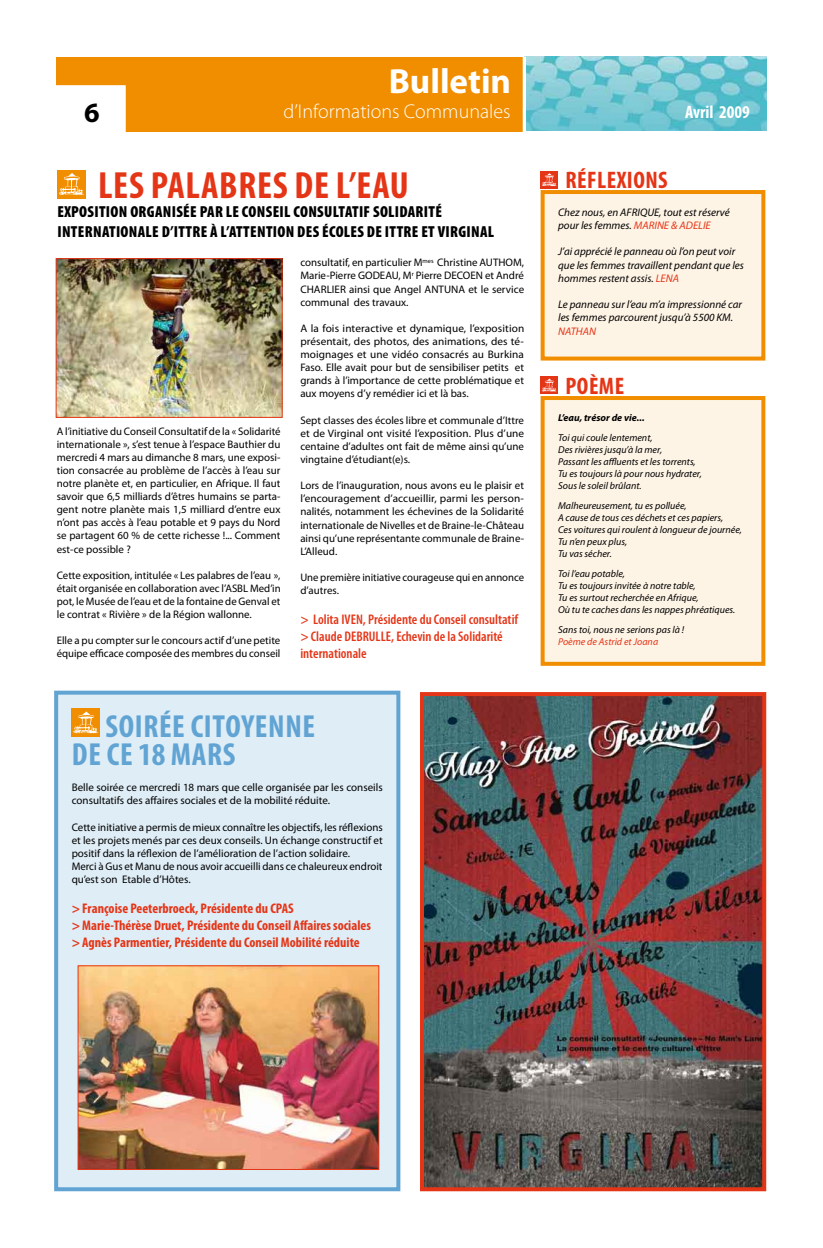
<style>
.page{position:relative;width:823px;height:1248px;background:#fff}
.page>*{position:absolute;margin:0;border:0;box-sizing:border-box;transform-origin:0 0}
.t1{font:700 condensed 38px "Myriad Pro";letter-spacing:.025em;color:#e53517}
.t2{font:700 35px "Myriad Pro";color:#fff}
.t3{font:700 condensed 32px/28px "Myriad Pro";letter-spacing:.02em;color:#61a4d3}
.t4{font:700 condensed 24px "Myriad Pro";letter-spacing:.02em;color:#e53517}
.t5{font:300 20px "Myriad Pro";color:#fff}
.t6{font:700 condensed 18px "Myriad Pro";color:#fff}
.t7{font:900 condensed 16px/19.2px "Myriad Pro";letter-spacing:.02em;color:#000}
.t8{font:700 condensed 14px/16.8px "Myriad Pro";color:#e53517}
.t9{font:600 condensed 14px/16.8px "Myriad Pro";color:#e53517}
.t10{font:11px/13.2px "Myriad Pro";color:#000}
.t11{font:italic 11px/13.2px "Myriad Pro";color:#000}
.t12{font:italic 11px "Myriad Pro";color:#e53517}
.t13{font:10.9px/13.1px "Myriad Pro";color:#000;text-align:justify}
.t14{font:italic 10px/12px "Myriad Pro";color:#000}
.t15{font:italic 700 10px "Myriad Pro";color:#000}
.t16{font:italic 10px "Myriad Pro";color:#e53517}
.s1{color:#e53517}
</style>
<div class="page">
<div style="left:57px;top:57px;width:477px;height:74px;background:#f18e00"></div>
<img style="left:525px;top:57px;width:240px;height:74px">
<hr style="left:522px;top:57px;width:3px;height:75px;background:#fff">
<div style="left:56px;top:86px;width:69px;height:46px;background:#fff"></div>
<div style="left:56px;top:85px;width:70px;height:47px;border:2px solid #fff"></div>
<div style="left:57px;top:170px;width:29px;height:28px;background:#f18e00"></div>
<svg style="left:59px;top:173px;width:25px;height:22px"></svg>
<img style="left:58px;top:260px;width:222px;height:156px">
<div style="left:56px;top:258px;width:226px;height:160px;border:1px solid #e53517"></div>
<div style="left:56px;top:692px;width:342px;height:497px;background:#dfedf6"></div>
<div style="left:72px;top:708px;width:28px;height:28px;background:#f18e00"></div>
<svg style="left:73px;top:711px;width:25px;height:22px"></svg>
<div style="left:54px;top:690px;width:346px;height:501px;border:4px solid #61a4d3"></div>
<img style="left:79px;top:967px;width:298px;height:200px">
<div style="left:77px;top:965px;width:302px;height:204px;border:1px solid #e53517"></div>
<img style="left:425px;top:697px;width:335px;height:489px">
<div style="left:420px;top:692px;width:345px;height:499px;border:4px solid #e53517"></div>
<div style="left:542px;top:398px;width:221px;height:265px;background:#fef4e6"></div>
<div style="left:540px;top:396px;width:225px;height:269px;border:4px solid #f18e00"></div>
<div style="left:540px;top:376px;width:17px;height:17px;background:#e53517"></div>
<svg style="left:541px;top:378px;width:15px;height:14px"></svg>
<div style="left:542px;top:192px;width:221px;height:166px;background:#fef4e6"></div>
<div style="left:540px;top:190px;width:225px;height:170px;border:4px solid #f18e00"></div>
<div style="left:540px;top:171px;width:17px;height:17px;background:#e53517"></div>
<svg style="left:541px;top:173px;width:15px;height:13px"></svg>
<h2 class="t2" style="left:388px;top:58px;width:124px">Bulletin</h2>
<h3 class="t5" style="left:283px;top:100px;width:228px">d’Informations Communales</h3>
<h1 class="t1" style="left:98px;top:162px;width:122px">Les palabre</h1>
<h1 class="t1" style="left:273px;top:162px;width:137px">s de l’eau</h1>
<h3 class="t7" style="left:57px;top:202px;width:438px">EXPOSITION ORGANISÉE PAR LE CONSEIL CONSULTATIF SOLIDARITÉ<br>INTERNATIONALE D’ITTRE À L’ATTENTION DES ÉCOLES DE ITTRE ET VIRGINAL</h3>
<p class="t13" style="left:57px;top:424px;width:225px">A l’initiative du Conseil Consultatif de la « Solidarité internationale », s’est tenue à l’espace Bauthier du mercredi 4 mars au dimanche 8 mars, une exposi&shy;tion consacrée au problème de l’accès à l’eau sur notre planète et, en particulier, en Afrique. Il faut savoir que 6,5 milliards d’êtres humains se parta&shy;gent notre planète mais 1,5 milliard d’entre eux n’ont pas accès à l’eau potable et 9 pays du Nord se partagent 60 % de cette richesse !... Comment est-ce possible ?</p>
<p class="t13" style="left:57px;top:568px;width:225px">Cette exposition, intitulée « Les palabres de l’eau », était organisée en collaboration avec l’ASBL Med’in pot, le Musée de l’eau et de la fontaine de Genval et le contrat « Rivière » de la Région wallonne.</p>
<p class="t13" style="left:57px;top:634px;width:225px">Elle a pu compter sur le concours actif d’une petite équipe efficace composée des membres du conseil</p>
<p class="t13" style="left:300px;top:256px;width:225px">consultatif, en particulier M<sup>mes</sup> Christine AUTHOM, Marie-Pierre GODEAU, M<sup>r</sup> Pierre DECOEN et André CHARLIER ainsi que Angel ANTUNA et le service communal des travaux.</p>
<p class="t13" style="left:300px;top:321px;width:225px">A la fois interactive et dynamique, l’exposition présentait, des photos, des animations, des té&shy;moignages et une vidéo consacrés au Burkina Faso. Elle avait pour but de sensibiliser petits et grands à l’importance de cette problématique et aux moyens d’y remédier ici et là bas.</p>
<p class="t13" style="left:300px;top:413px;width:225px">Sept classes des écoles libre et communale d’Ittre et de Virginal ont visité l’exposition. Plus d’une centaine d’adultes ont fait de même ainsi qu’une vingtaine d’étudiant(e)s.</p>
<p class="t13" style="left:300px;top:479px;width:225px">Lors de l’inauguration, nous avons eu le plaisir et l’encouragement d’accueillir, parmi les person&shy;nalités, notamment les échevines de la Solidarité internationale de Nivelles et de Braine-le-Château ainsi qu’une représentante communale de Braine-L’Alleud.</p>
<p class="t13" style="left:300px;top:570px;width:225px">Une première initiative courageuse qui en annonce d’autres.</p>
<p class="t9" style="left:300px;top:610px;width:219px">&gt; Lolita IVEN, Présidente du Conseil consultatif &gt; Claude DEBRULLE, Echevin de la Solidarité internationale</p>
<h3 class="t3" style="left:72px;top:711px;width:199px;text-indent:33px">Soirée Citoyenne dece 18 mars</h3>
<p class="t10" style="left:72px;top:780px;width:312px">Belle soirée ce mercredi 18 mars que celle organisée par les conseils consultatifs des affaires sociales et de la mobilité réduite.</p>
<p class="t10" style="left:72px;top:820px;width:312px">Cette initiative a permis de mieux connaître les objectifs, les réflexions et les projets menés par ces deux conseils. Un échange constructif et positif dans la réflexion de l’amélioration de l’action solidaire.<br>Merci à Gus et Manu de nous avoir accueilli dans ce chaleureux endroit qu’est son Etable d’Hôtes.</p>
<p class="t8" style="left:72px;top:900px;width:300px">&gt; Françoise Peeterbroeck, Présidente du CPAS<br>&gt; Marie-Thérèse Druet, Présidente du Conseil Affaires sociales &gt; Agnès Parmentier, Présidente du Conseil Mobilité réduite</p>
<h3 class="t6" style="left:684px;top:101px;width:66px">Avril 2009</h3>
<h3 class="t4" style="left:565px;top:165px;width:104px">réflexions</h3>
<p class="t11" style="left:558px;top:205px;width:173px">Chez nous, en AFRIQUE, tout est réservé pour les femmes. <span class="s1">MARINE &amp; ADELIE</span></p>
<p class="t11" style="left:558px;top:245px;width:187px">J’ai apprécié le panneau où l’on peut voir que les femmes travaillent pendant que les hommes restent assis. <span class="s1">LENA</span></p>
<p class="t11" style="left:558px;top:298px;width:185px">Le panneau sur l’eau m’a impressionné car les femmes parcourent jusqu’à 5500 KM.</p>
<p class="t12" style="left:558px;top:324px;width:39px">NATHAN</p>
<h3 class="t4" style="left:565px;top:370px;width:47px">Poème</h3>
<p class="t15" style="left:558px;top:411px;width:88px">L’eau, trésor de vie...</p>
<p class="t14" style="left:558px;top:431px;width:145px">Toi qui coule lentement,<br>Des rivières jusqu’à la mer,<br>Passant les affluents et les torrents,<br>Tu es toujours là pour nous hydrater,<br>Sous le soleil brûlant.</p>
<p class="t14" style="left:558px;top:499px;width:185px">Malheureusement, tu es polluée,<br>A cause de tous ces déchets et ces papiers,<br>Ces voitures qui roulent à longueur de journée,<br>Tu n’en peux plus,<br>Tu vas sécher.</p>
<p class="t14" style="left:558px;top:567px;width:178px">Toi l’eau potable,<br>Tu es toujours invitée à notre table,<br>Tu es surtout recherchée en Afrique,<br>Où tu te caches dans les nappes phréatiques.</p>
<p class="t14" style="left:558px;top:623px;width:127px">Sans toi, nous ne serions pas là !</p>
<p class="t16" style="left:558px;top:635px;width:101px">Poème de Astrid et Joana</p>
</div>
